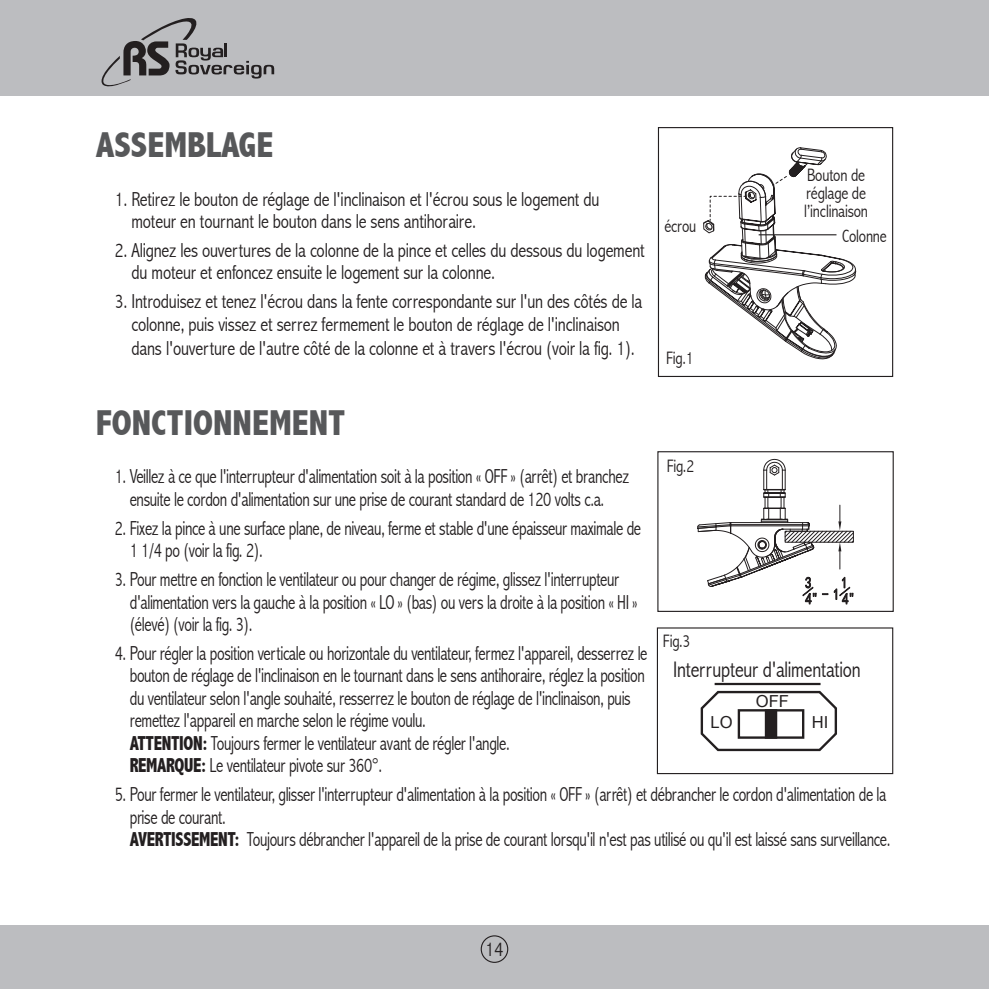
<style>
.page{position:relative;width:989px;height:989px;background:#fff}
.page>*{position:absolute;margin:0;border:0;box-sizing:border-box;transform-origin:0 0}
.t1{font:800 condensed 36px "Abadi";color:#57585a}
.t2{font:300 condensed 22.5px "Abadi";letter-spacing:-.01em;color:#231f20;scale:.95 1}
.t3{font:300 condensed 20.25px/22.5px "Abadi";letter-spacing:-.02em;color:#231f20;scale:.88 1}
.t4{font:300 condensed 20.25px/22.5px "Abadi";letter-spacing:-.02em;color:#231f20;scale:.95 1}
.t5{font:300 condensed 20.25px "Abadi";letter-spacing:-.02em;color:#231f20}
.t6{font:300 condensed 18px/18px "Abadi";letter-spacing:-.01em;color:#231f20;scale:.95 1}
.t7{font:16.65px "Arial";color:#231f20}
.s1{font-weight:800}
</style>
<div class="page">
<div style="left:0;top:0;width:989px;height:96px;background:#bcbdc0"></div>
<div style="left:0;top:925px;width:989px;height:64px;background:#bcbdc0"></div>
<div style="left:481px;top:935px;width:27px;height:28px;border:1px solid #231f20;border-radius:50%"></div>
<svg style="left:101px;top:18px;width:173px;height:69px"></svg>
<svg style="left:703px;top:147px;width:153px;height:212px"></svg>
<div style="left:658px;top:127px;width:235px;height:250px;border:1px solid #231f20"></div>
<hr style="left:758px;top:234px;width:78px;height:1px;background:#231f20">
<svg style="left:697px;top:458px;width:157px;height:146px"></svg>
<div style="left:657px;top:451px;width:236px;height:161px;border:1px solid #231f20"></div>
<svg style="left:700px;top:690px;width:137px;height:62px"></svg>
<div style="left:737px;top:709px;width:67px;height:29px;border:2px solid #231f20"></div>
<div style="left:766px;top:710px;width:10px;height:27px;background:#231f20"></div>
<div style="left:765px;top:709px;width:12px;height:29px;border:2px solid #231f20"></div>
<div style="left:657px;top:627px;width:236px;height:147px;border:1px solid #231f20"></div>
<hr style="left:714px;top:683px;width:106px;height:2px;background:#231f20">
<h1 class="t1" style="left:96px;top:124px;width:179px">ASSEMBLAGE</h1>
<p class="t4" style="left:131px;top:187px;width:494px;text-indent:-17px">1. Retirez le bouton de réglage de l'inclinaison et l'écrou sous le logement du moteur en tournant le bouton dans le sens antihoraire.</p>
<p class="t4" style="left:131px;top:239px;width:542px;text-indent:-17px">2. Alignez les ouvertures de la colonne de la pince et celles du dessous du logement du moteur et enfoncez ensuite le logement sur la colonne.</p>
<p class="t4" style="left:115px;top:290px;width:557px;line-height:23.4px;text-align:center">3. Introduisez et tenez l'écrou dans la fente correspondante sur l'un des côtés de la colonne, puis vissez et serrez fermement le bouton de réglage de l'inclinaison<br>dans l'ouverture de l'autre côté de la colonne et à travers l'écrou (voir la fig. 1).</p>
<p class="t6" style="left:664px;top:217px;width:35px">écrou</p>
<p class="t6" style="left:666px;top:348px;width:30px">Fig.1</p>
<p class="t6" style="left:804px;top:166px;width:69px">Bouton de réglage de l’inclinaison</p>
<p class="t6" style="left:842px;top:227px;width:48px">Colonne</p>
<h1 class="t1" style="left:96px;top:402px;width:251px">FONCTIONNEMENT</h1>
<p class="t3" style="left:115px;top:465px;width:586px;text-align:center">1. Veillez à ce que l'interrupteur d'alimentation soit à la position « OFF » (arrêt) et branchez ensuite le cordon d'alimentation sur une prise de courant standard de 120 volts c.a.</p>
<p class="t3" style="left:130px;top:516px;width:582px;text-indent:-15px">2. Fixez la pince à une surface plane, de niveau, ferme et stable d'une épaisseur maximale de<br>1 1/4 po (voir la fig. 2).</p>
<p class="t3" style="left:130px;top:568px;width:579px;text-indent:-15px">3. Pour mettre en fonction le ventilateur ou pour changer de régime, glissez l'interrupteur d'alimentation vers la gauche à la position « LO » (bas) ou vers la droite à la position « HI » (élevé) (voir la fig. 3).</p>
<p class="t3" style="left:130px;top:642px;width:590px;text-indent:-15px">4. Pour régler la position verticale ou horizontale du ventilateur, fermez l'appareil, desserrez le bouton de réglage de l'inclinaison en le tournant dans le sens antihoraire, réglez la position du ventilateur selon l'angle souhaité, resserrez le bouton de réglage de l'inclinaison, puis remettez l'appareil en marche selon le régime voulu.<br><span class="s1">ATTENTION:</span> Toujours fermer le ventilateur avant de régler l'angle.<br><span class="s1">REMARQUE:</span> Le ventilateur pivote sur 360°.</p>
<p class="t3" style="left:130px;top:783px;width:865px;text-indent:-15px">5. Pour fermer le ventilateur, glisser l'interrupteur d'alimentation à la position « OFF » (arrêt) et débrancher le cordon d'alimentation de la prise de courant.<br><span class="s1">AVERTISSEMENT:</span> Toujours débrancher l'appareil de la prise de courant lorsqu'il n'est pas utilisé ou qu'il est laissé sans surveillance.</p>
<p class="t6" style="left:666px;top:457px;width:30px">Fig.2</p>
<p class="t6" style="left:663px;top:632px;width:30px">Fig.3</p>
<p class="t2" style="left:673px;top:656px;width:199px">Interrupteur d'alimentation</p>
<p class="t7" style="left:756px;top:690px;width:35px">OFF</p>
<p class="t7" style="left:710px;top:711px;width:24px">LO</p>
<p class="t7" style="left:812px;top:711px;width:18px">HI</p>
<p class="t5" style="left:485px;top:937px;width:20px">14</p>
</div>
